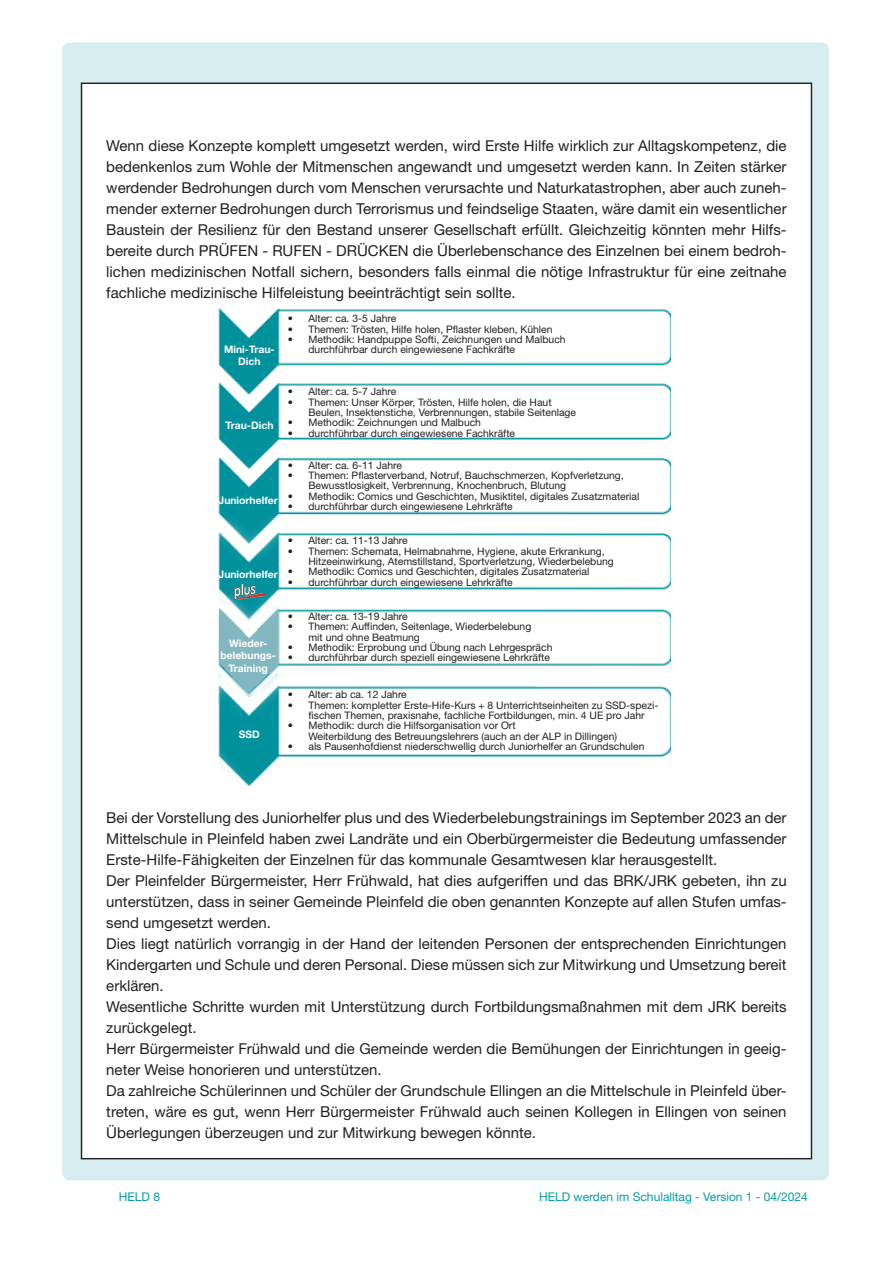
<style>
.page{position:relative;width:893px;height:1263px;background:#fff}
.page>*{position:absolute;margin:0;border:0;box-sizing:border-box;transform-origin:0 0}
.t1{font:15px/21px "Helvetica Neue";color:#231f20;text-align:justify}
.t2{font:12px "Helvetica Neue";color:#009da5}
.t3{font:10.35px/10.4px "Helvetica Neue";color:#231f20}
.t4{font:700 10.35px/12.5px "Helvetica Neue";color:#fff;text-align:center}
</style>
<div class="page">
<div style="left:62px;top:43px;width:767px;height:1137px;background:#d6eeef;border-radius:8px"></div>
<div style="left:82px;top:83px;width:729px;height:1076px;background:#fff"></div>
<img style="left:218px;top:308px;width:452px;height:478px">
<img style="left:234px;top:583px;width:31px;height:16px">
<p class="t1" style="left:106px;top:135px;width:682px">Wenn diese Konzepte komplett umgesetzt werden, wird Erste Hilfe wirklich zur Alltagskompetenz, die bedenkenlos zum Wohle der Mitmenschen angewandt und umgesetzt werden kann. In Zeiten stärker werdender Bedrohungen durch vom Menschen verursachte und Naturkatastrophen, aber auch zuneh&shy;mender externer Bedrohungen durch Terrorismus und feindselige Staaten, wäre damit ein wesentlicher Baustein der Resilienz für den Bestand unserer Gesellschaft erfüllt. Gleichzeitig könnten mehr Hilfs&shy;bereite durch PRÜFEN - RUFEN - DRÜCKEN die Überlebenschance des Einzelnen bei einem bedroh&shy;lichen medizinischen Notfall sichern, besonders falls einmal die nötige Infrastruktur für eine zeitnahe fachliche medizinische Hilfeleistung beeinträchtigt sein sollte.</p>
<p class="t4" style="left:224px;top:342px;width:52px">Mini-Trau-<br>Dich</p>
<p class="t4" style="left:225px;top:419px;width:50px">Trau-Dich</p>
<p class="t4" style="left:219px;top:493px;width:61px">Juniorhelfer</p>
<p class="t4" style="left:219px;top:567px;width:61px">Juniorhelfer</p>
<p class="t4" style="left:220px;top:637px;width:57px">Wieder&shy;belebungs-<br>Training</p>
<p class="t4" style="left:239px;top:727px;width:23px">SSD</p>
<p class="t3" style="left:288px;top:313px;width:110px">• Alter: ca. 3-5 Jahre</p>
<p class="t3" style="left:288px;top:323px;width:266px">• Themen: Trösten, Hilfe holen, Pflaster kleben, Kühlen</p>
<p class="t3" style="left:308px;top:334px;width:259px;text-indent:-21px">• Methodik: Handpuppe Softi, Zeichnungen und Malbuch durchführbar durch eingewiesene Fachkräfte</p>
<p class="t3" style="left:288px;top:386px;width:110px">• Alter: ca. 5-7 Jahre</p>
<p class="t3" style="left:308px;top:397px;width:269px;text-indent:-21px">• Themen: Unser Körper, Trösten, Hilfe holen, die Haut<br>Beulen, Insektenstiche, Verbrennungen, stabile Seitenlage</p>
<p class="t3" style="left:288px;top:417px;width:195px">• Methodik: Zeichnungen und Malbuch</p>
<p class="t3" style="left:288px;top:428px;width:229px">• durchführbar durch eingewiesene Fachkräfte</p>
<p class="t3" style="left:288px;top:460px;width:116px">• Alter: ca. 6-11 Jahre</p>
<p class="t3" style="left:308px;top:470px;width:317px;text-indent:-21px">• Themen: Pflasterverband, Notruf, Bauchschmerzen, Kopfverletzung,<br>Bewusstlosigkeit, Verbrennung, Knochenbruch, Blutung</p>
<p class="t3" style="left:288px;top:491px;width:353px">• Methodik: Comics und Geschichten, Musiktitel, digitales Zusatzmaterial</p>
<p class="t3" style="left:288px;top:501px;width:227px">• durchführbar durch eingewiesene Lehrkräfte</p>
<p class="t3" style="left:288px;top:535px;width:122px">• Alter: ca. 11-13 Jahre</p>
<p class="t3" style="left:308px;top:545px;width:307px;text-indent:-21px">• Themen: Schemata, Helmabnahme, Hygiene, akute Erkrankung,<br>Hitzeeinwirkung, Atemstillstand, Sportverletzung, Wiederbelebung</p>
<p class="t3" style="left:288px;top:566px;width:303px">• Methodik: Comics und Geschichten, digitales Zusatzmaterial</p>
<p class="t3" style="left:288px;top:577px;width:227px">• durchführbar durch eingewiesene Lehrkräfte</p>
<p class="t3" style="left:288px;top:611px;width:122px">• Alter: ca. 13-19 Jahre</p>
<p class="t3" style="left:308px;top:621px;width:224px;text-indent:-21px">• Themen: Auffinden, Seitenlage, Wiederbelebung mit und ohne Beatmung</p>
<p class="t3" style="left:288px;top:642px;width:266px">• Methodik: Erprobung und Übung nach Lehrgespräch</p>
<p class="t3" style="left:288px;top:652px;width:264px">• durchführbar durch speziell eingewiesene Lehrkräfte</p>
<p class="t3" style="left:288px;top:689px;width:121px">• Alter: ab ca. 12 Jahre</p>
<p class="t3" style="left:308px;top:699px;width:351px;text-indent:-21px">• Themen: kompletter Erste-Hife-Kurs + 8 Unterrichtseinheiten zu SSD-spezi&shy;fischen Themen, praxisnahe, fachliche Fortbildungen, min. 4 UE pro Jahr</p>
<p class="t3" style="left:308px;top:720px;width:310px;text-indent:-21px">• Methodik: durch die Hilfsorganisation vor Ort<br>Weiterbildung des Betreuungslehrers (auch an der ALP in Dillingen)</p>
<p class="t3" style="left:288px;top:741px;width:358px">• als Pausenhofdienst niederschwellig durch Juniorhelfer an Grundschulen</p>
<p class="t1" style="left:106px;top:807px;width:682px;text-align:left">Bei der Vorstellung des Juniorhelfer plus und des Wiederbelebungstrainings im September 2023 an der Mittelschule in Pleinfeld haben zwei Landräte und ein Oberbürgermeister die Bedeutung umfassender Erste-Hilfe-Fähigkeiten der Einzelnen für das kommunale Gesamtwesen klar herausgestellt.<br>Der Pleinfelder Bürgermeister, Herr Frühwald, hat dies aufgeriffen und das BRK/JRK gebeten, ihn zu unterstützen, dass in seiner Gemeinde Pleinfeld die oben genannten Konzepte auf allen Stufen umfas&shy;send umgesetzt werden.<br>Dies liegt natürlich vorrangig in der Hand der leitenden Personen der entsprechenden Einrichtungen Kindergarten und Schule und deren Personal. Diese müssen sich zur Mitwirkung und Umsetzung bereit erklären.<br>Wesentliche Schritte wurden mit Unterstützung durch Fortbildungsmaßnahmen mit dem JRK bereits zurückgelegt.<br>Herr Bürgermeister Frühwald und die Gemeinde werden die Bemühungen der Einrichtungen in geeig&shy;neter Weise honorieren und unterstützen.<br>Da zahlreiche Schülerinnen und Schüler der Grundschule Ellingen an die Mittelschule in Pleinfeld über&shy;treten, wäre es gut, wenn Herr Bürgermeister Frühwald auch seinen Kollegen in Ellingen von seinen Überlegungen überzeugen und zur Mitwirkung bewegen könnte.</p>
<p class="t2" style="left:119px;top:1190px;width:43px">HELD 8</p>
<p class="t2" style="left:539px;top:1190px;width:270px">HELD werden im Schulalltag - Version 1 - 04/2024</p>
</div>
